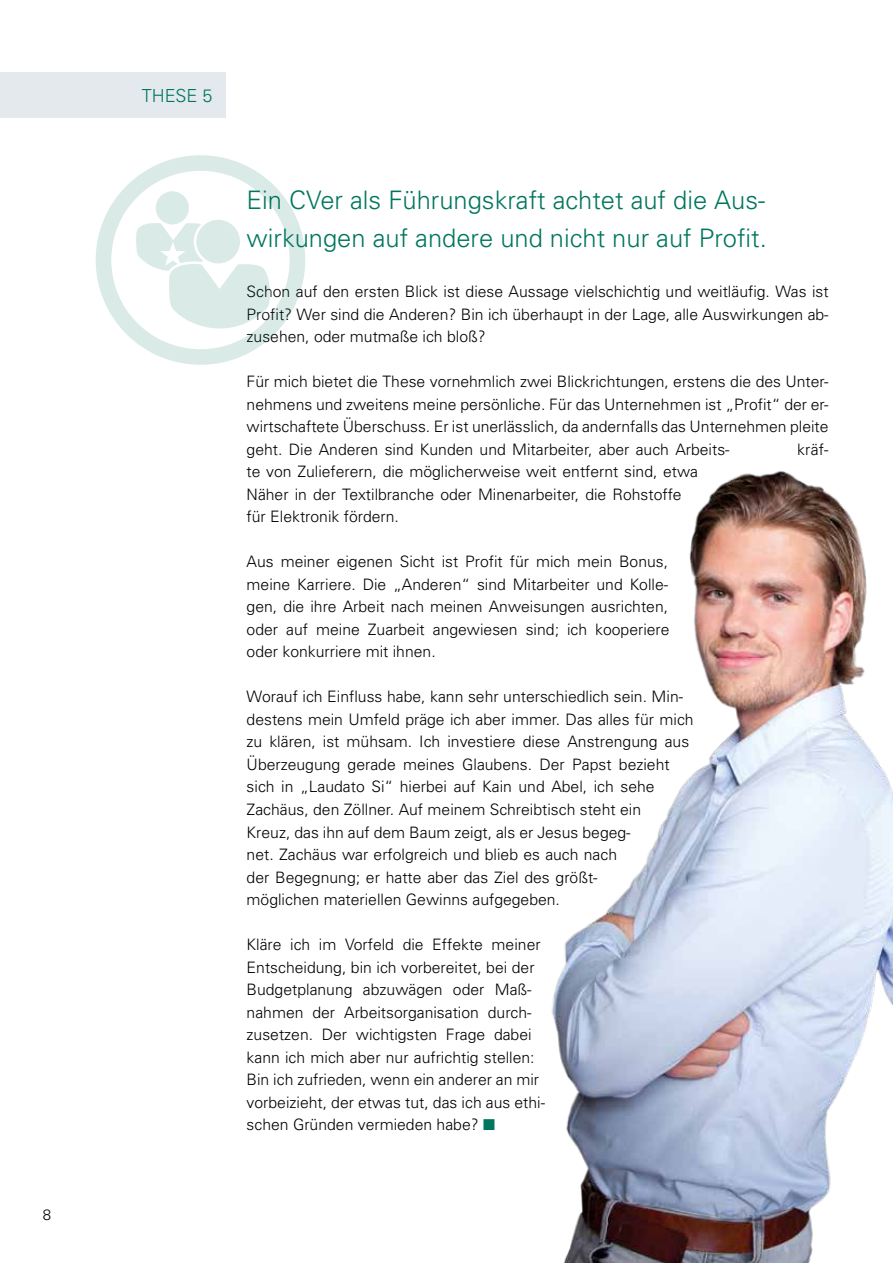
<style>
.page{position:relative;width:893px;height:1263px;background:#fff}
.page>*{position:absolute;margin:0;border:0;box-sizing:border-box;transform-origin:0 0}
.t1{font:300 25.5px/37.5px "Univers";color:#00765e}
.t2{font:300 18px "Univers";color:#00765e}
.t3{font:300 15.75px/22.5px "Univers";color:#000;text-align:justify}
.t4{font:300 15px "Univers";color:#000}
.s1{color:#00765e}
</style>
<div class="page">
<div style="left:0;top:72px;width:225px;height:46px;background:#e4e9ee"></div>
<div style="left:96px;top:155px;width:209px;height:210px;border:16px solid #00765e;border-radius:50%"></div>
<div style="left:156px;top:191px;width:33px;height:33px;background:#d9eae7;border-radius:50%"></div>
<svg style="left:135px;top:221px;width:139px;height:111px"></svg>
<svg style="left:195px;top:218px;width:46px;height:47px;fill:#d9eae7"></svg>
<div style="left:194px;top:217px;width:49px;height:49px;border:3px solid #fff;border-radius:50%"></div>
<img style="left:551px;top:471px;width:342px;height:792px">
<p class="t4" style="left:43px;top:1205px;width:10px">8</p>
<p class="t2" style="left:142px;top:85px;width:72px">THESE 5</p>
<h1 class="t1" style="left:247px;top:181px;width:522px">Ein CVer als Führungskraft achtet auf die Aus&shy;wirkungen auf andere und nicht nur auf Profit.</h1>
<p class="t3" style="left:247px;top:280px;width:584px">Schon auf den ersten Blick ist diese Aussage vielschichtig und weitläufig. Was ist Profit? Wer sind die Anderen? Bin ich überhaupt in der Lage, alle Auswirkungen ab&shy;zusehen, oder mutmaße ich bloß?</p>
<p class="t3" style="left:247px;top:370px;width:583px">Für mich bietet die These vornehmlich zwei Blickrichtungen, erstens die des Unter&shy;nehmens und zweitens meine persönliche. Für das Unternehmen ist „Profit“ der er&shy;wirtschaftete Überschuss. Er ist unerlässlich, da andernfalls das Unternehmen pleite geht. Die Anderen sind Kunden und Mitarbeiter, aber auch Arbeits-</p>
<p class="t3" style="left:797px;top:438px;width:33px">kräf-</p>
<p class="t3" style="left:247px;top:460px;width:453px;text-align:left">te von Zulieferern, die möglicherweise weit entfernt sind, etwa<br>Näher in der Textilbranche oder Minenarbeiter, die Rohstoffe für Elektronik fördern.</p>
<p class="t3" style="left:247px;top:550px;width:424px">Aus meiner eigenen Sicht ist Profit für mich mein Bonus, meine Karriere. Die „Anderen“ sind Mitarbeiter und Kolle&shy;gen, die ihre Arbeit nach meinen Anweisungen ausrichten, oder auf meine Zuarbeit angewiesen sind; ich kooperiere oder konkurriere mit ihnen.</p>
<p class="t3" style="left:247px;top:685px;width:449px;text-align:left">Worauf ich Einfluss habe, kann sehr unterschiedlich sein. Min&shy;destens mein Umfeld präge ich aber immer. Das alles für mich zu klären, ist mühsam. Ich investiere diese Anstrengung aus Überzeugung gerade meines Glaubens. Der Papst bezieht sich in „Laudato Si“ hierbei auf Kain und Abel, ich sehe Zachäus, den Zöllner. Auf meinem Schreibtisch steht ein<br>Kreuz, das ihn auf dem Baum zeigt, als er Jesus begeg-<br>net. Zachäus war erfolgreich und blieb es auch nach<br>der Begegnung; er hatte aber das Ziel des größt-<br>möglichen materiellen Gewinns aufgegeben.</p>
<p class="t3" style="left:247px;top:933px;width:300px;text-align:left">Kläre ich im Vorfeld die Effekte meiner Entscheidung, bin ich vorbereitet, bei der Budgetplanung abzuwägen oder Maß&shy;nahmen der Arbeitsorganisation durch&shy;zusetzen. Der wichtigsten Frage dabei kann ich mich aber nur aufrichtig stellen:<br>Bin ich zufrieden, wenn ein anderer an mir vorbeizieht, der etwas tut, das ich aus ethi&shy;schen Gründen vermieden habe? <span class="s1">■</span></p>
</div>
